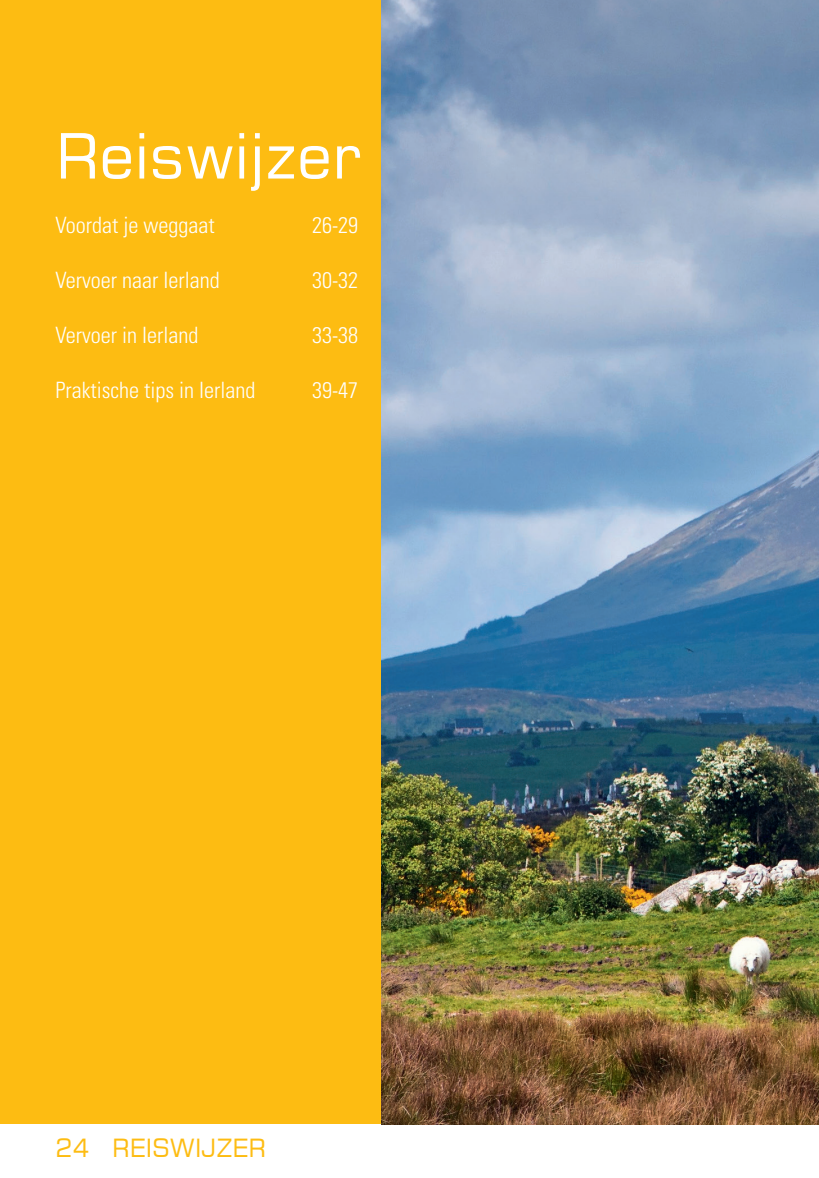
<style>
.page{position:relative;width:819px;height:1178px;background:#fff}
.page>*{position:absolute;margin:0;border:0;box-sizing:border-box;transform-origin:0 0}
.t1{font:62.5px "Square 721 BT";color:#fff}
.t2{font:25px "Square 721 BT";color:#fdbc12}
.t3{font:300 condensed 22.5px "Univers LT Std";color:#fff}
</style>
<div class="page">
<div style="left:0;top:0;width:381px;height:1124px;background:#fdbc12"></div>
<img style="left:381px;top:0;width:437px;height:1124px">
<h1 class="t1" style="left:55px;top:117px;width:307px">Reiswijzer</h1>
<p class="t3" style="left:55px;top:212px;width:161px">Voordat je weggaat</p>
<p class="t3" style="left:312px;top:212px;width:48px">26-29</p>
<p class="t3" style="left:55px;top:267px;width:166px">Vervoer naar Ierland</p>
<p class="t3" style="left:312px;top:267px;width:48px">30-32</p>
<p class="t3" style="left:55px;top:322px;width:144px">Vervoer in Ierland</p>
<p class="t3" style="left:312px;top:322px;width:48px">33-38</p>
<p class="t3" style="left:55px;top:377px;width:201px">Praktische tips in Ierland</p>
<p class="t3" style="left:312px;top:377px;width:48px">39-47</p>
<p class="t2" style="left:55px;top:1132px;width:106px">24 Reiswijz</p>
<p class="t2" style="left:232px;top:1132px;width:35px">er</p>
</div>
